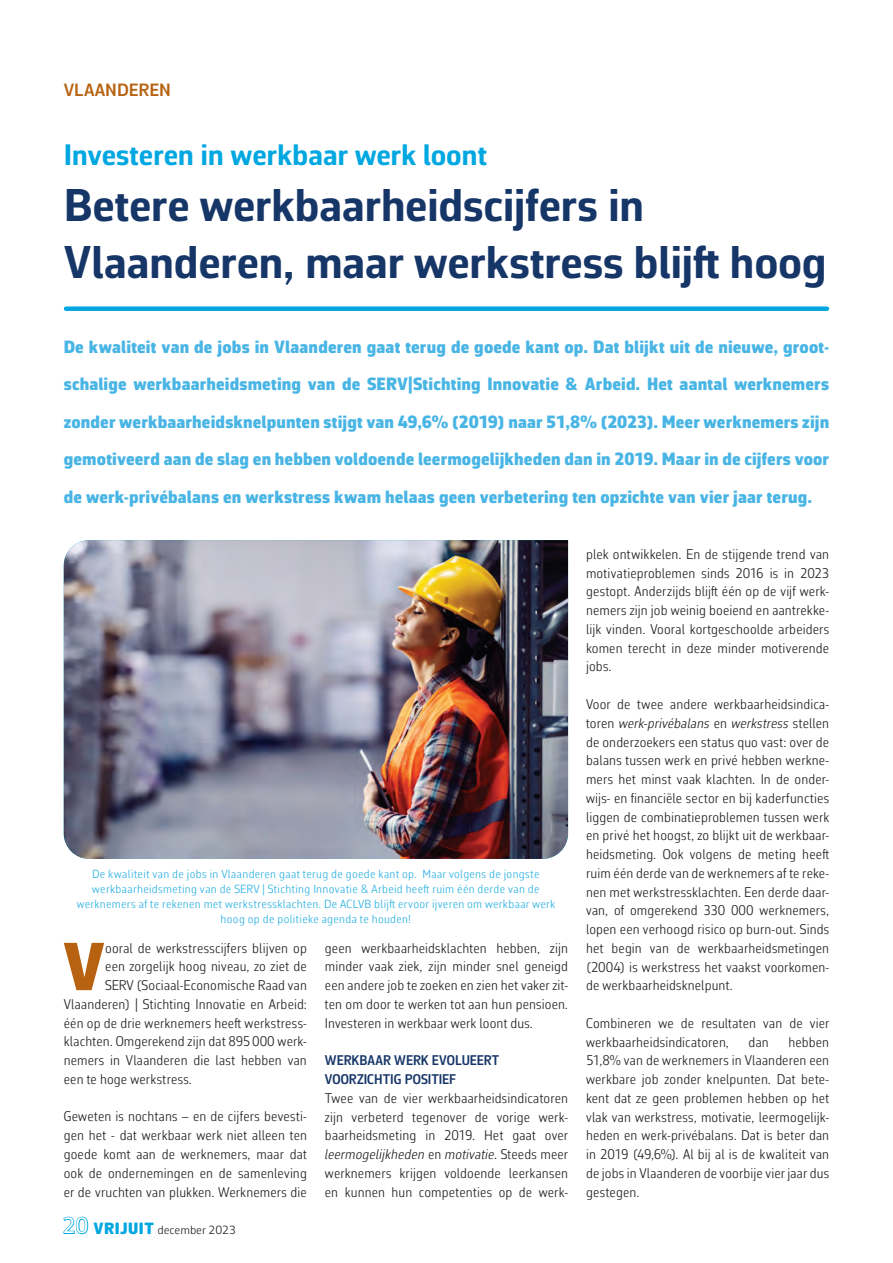
<style>
.page{position:relative;width:893px;height:1263px;background:#fff}
.page>*{position:absolute;margin:0;border:0;box-sizing:border-box;transform-origin:0 0}
.t1{font:900 68.7px "Corbeau Pro";color:#b66211}
.t2{font:700 46.5px/56.2px "Corbeau Pro";letter-spacing:-.005em;color:#163668}
.t3{font:700 30px "Corbeau Pro";letter-spacing:-.005em;color:#00a7e0}
.t4{font:900 18px/37.5px "Corbeau Pro";letter-spacing:.01em;color:#49b5e5;text-align:justify}
.t5{font:600 18px "Corbeau Pro";color:#b66211}
.t6{font:300 14.25px/18.8px "Corbeau Con Pro";letter-spacing:.01em;color:#231f20;text-align:justify}
.t7{font:600 14.25px/18.8px "Corbeau Con Pro";color:#163668}
.t8{font:300 12px/15px "Corbeau Con Pro";letter-spacing:.025em;color:#2bb1e4;text-align:center}
.t9{font:300 12px "Corbeau Pro";color:#231f20}
.s1{font-weight:400;font-size:22.5px;color:#00a7e0}
.s2{font-weight:900;font-size:16.5px;color:#00a7e0}
.s3{font-style:italic}
</style>
<div class="page">
<div style="left:66px;top:306px;width:761px;height:5px;background:#00a7e0"></div>
<img style="left:64px;top:540px;width:504px;height:319px">
<p class="t5" style="left:64px;top:78px;width:109px">VLAANDEREN</p>
<h3 class="t3" style="left:64px;top:135px;width:425px">Investeren in werkbaar werk loont</h3>
<h2 class="t2" style="left:64px;top:177px;width:765px">Betere werkbaarheidscijfers in<br>Vlaanderen, maar werkstress blijft hoog</h2>
<p class="t4" style="left:64px;top:327px;width:767px">De kwaliteit van de jobs in Vlaanderen gaat terug de goede kant op. Dat blijkt uit de nieuwe, groot&shy;schalige werkbaarheidsmeting van de SERV|Stichting Innovatie &amp; Arbeid. Het aantal werknemers zonder werkbaarheidsknelpunten stijgt van 49,6% (2019) naar 51,8% (2023). Meer werknemers zijn gemotiveerd aan de slag en hebben voldoende leermogelijkheden dan in 2019. Maar in de cijfers voor de werk-privébalans en werkstress kwam helaas geen verbetering ten opzichte van vier jaar terug.</p>
<p class="t8" style="left:77px;top:866px;width:480px">De kwaliteit van de jobs in Vlaanderen gaat terug de goede kant op. Maar volgens de jongste werkbaarheidsmeting van de SERV | Stichting Innovatie &amp; Arbeid heeft ruim één derde van de werknemers af te rekenen met werkstressklachten. De ACLVB blijft ervoor ijveren om werkbaar werk hoog op de politieke agenda te houden!</p>
<h1 class="t1" style="left:63px;top:921px;width:44px">V</h1>
<p class="t6" style="left:105px;top:938px;width:203px">ooral de werkstresscijfers blijven op</p>
<p class="t6" style="left:105px;top:957px;width:203px">een zorgelijk hoog niveau, zo ziet de</p>
<p class="t6" style="left:105px;top:976px;width:203px">SERV (Sociaal-Economische Raad van</p>
<p class="t6" style="left:64px;top:994px;width:245px">Vlaanderen) | Stichting Innovatie en Arbeid:</p>
<p class="t6" style="left:64px;top:1013px;width:245px">één op de drie werknemers heeft werkstress-</p>
<p class="t6" style="left:64px;top:1032px;width:245px">klachten. Omgerekend zijn dat 895000 werk-</p>
<p class="t6" style="left:64px;top:1051px;width:245px">nemers in Vlaanderen die last hebben van</p>
<p class="t6" style="left:64px;top:1069px;width:130px">een te hoge werkstress.</p>
<p class="t6" style="left:64px;top:1107px;width:245px">Geweten is nochtans – en de cijfers bevesti&shy;gen het - dat werkbaar werk niet alleen ten goede komt aan de werknemers, maar dat ook de ondernemingen en de samenleving er de vruchten van plukken. Werknemers die</p>
<p class="t9" style="left:63px;top:1222px;width:175px"><span class="s1">20</span> <span class="s2">VRIJUIT</span> december 2023</p>
<p class="t6" style="left:325px;top:938px;width:245px">geen werkbaarheidsklachten hebben, zijn minder vaak ziek, zijn minder snel geneigd een andere job te zoeken en zien het vaker zit&shy;ten om door te werken tot aan hun pensioen.<br>Investeren in werkbaar werk loont dus.</p>
<p class="t7" style="left:325px;top:1051px;width:176px">WERKBAAR WERK EVOLUEERT<br>VOORZICHTIG POSITIEF</p>
<p class="t6" style="left:325px;top:1088px;width:245px">Twee van de vier werkbaarheidsindicatoren zijn verbeterd tegenover de vorige werk&shy;baarheidsmeting in 2019. Het gaat over <span class="s3">leermogelijkheden</span> en <span class="s3">motivatie</span>. Steeds meer werknemers krijgen voldoende leerkansen en kunnen hun competenties op de werk-</p>
<p class="t6" style="left:586px;top:544px;width:245px">plek ontwikkelen. En de stijgende trend van motivatieproblemen sinds 2016 is in 2023 gestopt. Anderzijds blijft één op de vijf werk&shy;nemers zijn job weinig boeiend en aantrekke&shy;lijk vinden. Vooral kortgeschoolde arbeiders komen terecht in deze minder motiverende jobs.</p>
<p class="t6" style="left:586px;top:695px;width:245px">Voor de twee andere werkbaarheidsindica&shy;toren <span class="s3">werk-privébalans</span> en <span class="s3">werkstress</span> stellen de onderzoekers een status quo vast: over de balans tussen werk en privé hebben werkne&shy;mers het minst vaak klachten. In de onder&shy;wijs- en financiële sector en bij kaderfuncties liggen de combinatieproblemen tussen werk en privé het hoogst, zo blijkt uit de werkbaar&shy;heidsmeting. Ook volgens de meting heeft ruim één derde van de werknemers af te reke&shy;nen met werkstressklachten. Een derde daar&shy;van, of omgerekend 330 000 werknemers, lopen een verhoogd risico op burn-out. Sinds het begin van de werkbaarheidsmetingen (2004) is werkstress het vaakst voorkomen&shy;de werkbaarheidsknelpunt.</p>
<p class="t6" style="left:586px;top:1013px;width:245px">Combineren we de resultaten van de vier werkbaarheidsindicatoren,</p>
<p class="t6" style="left:586px;top:1032px;width:245px;text-indent:202px">hebben 51,8% van de werknemers in Vlaanderen een werkbare job zonder knelpunten. Dat bete&shy;kent dat ze geen problemen hebben op het vlak van werkstress, motivatie, leermogelijk&shy;heden en werk-privébalans. Dat is beter dan in 2019 (49,6%). Al bij al is de kwaliteit van de jobs in Vlaanderen de voorbije vier jaar dus gestegen.</p>
<p class="t6" style="left:749px;top:1032px;width:22px">dan</p>
</div>
